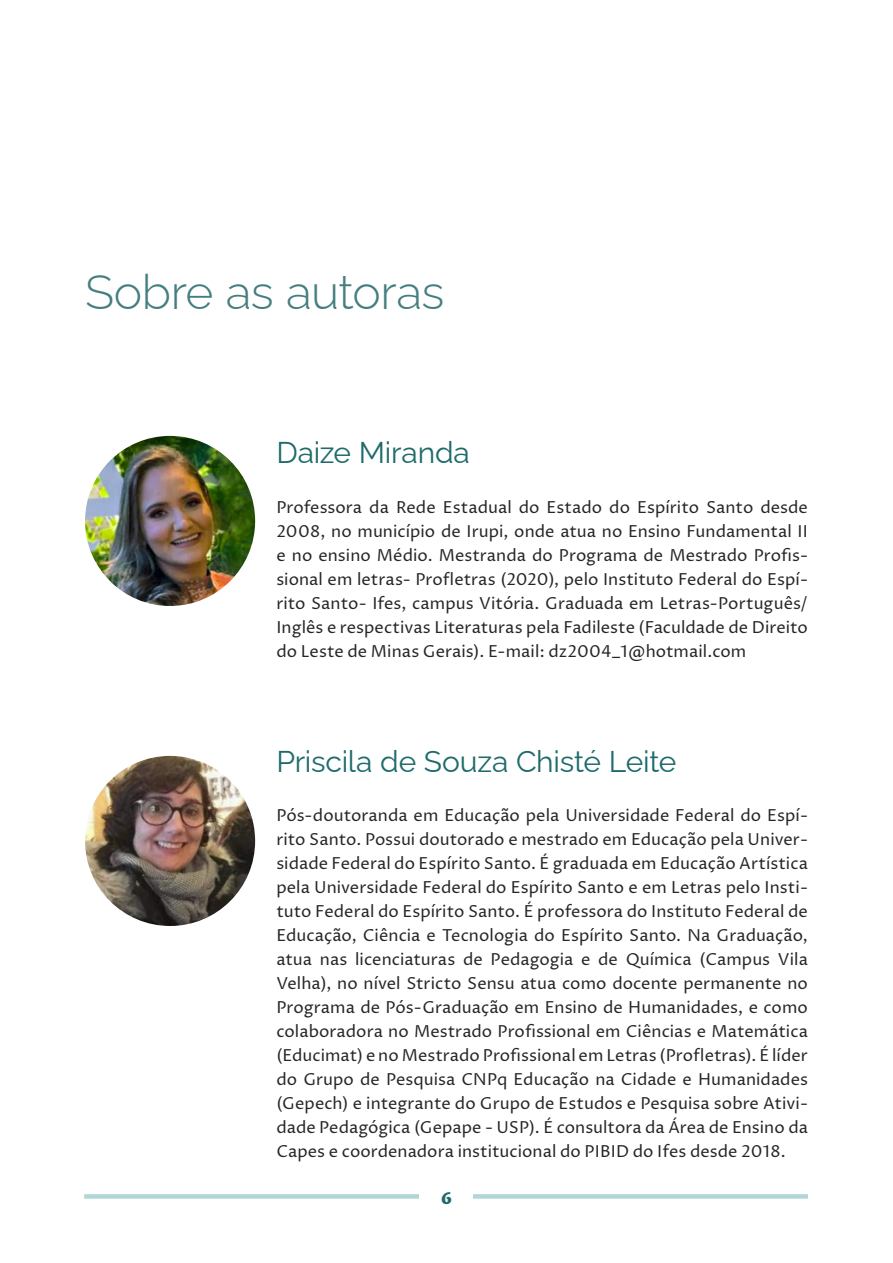
<style>
.page{position:relative;width:893px;height:1263px;background:#fff}
.page>*{position:absolute;margin:0;border:0;box-sizing:border-box;transform-origin:0 0}
.t1{font:300 48px "Raleway";letter-spacing:-.015em;color:#457e7e}
.t2{font:30px "Raleway";letter-spacing:-.01em;color:#1f6b6b}
.t3{font:16.5px/24px "Proza Libre";letter-spacing:.005em;color:#262626;text-align:justify}
.t4{font:800 16.5px "Proza Libre";color:#1f6b6b}
</style>
<div class="page">
<div style="left:84px;top:1194px;width:724px;height:5px;background:#b0d6d6"></div>
<div style="left:420px;top:1188px;width:53px;height:16px;background:#fff"></div>
<img style="left:85px;top:436px;width:170px;height:170px;border-radius:85px">
<img style="left:85px;top:756px;width:170px;height:170px;border-radius:85px">
<h1 class="t1" style="left:85px;top:253px;width:361px">Sobre as autoras</h1>
<h2 class="t2" style="left:276px;top:428px;width:195px">Daize Miranda</h2>
<p class="t3" style="left:276px;top:495px;width:533px">Professora da Rede Estadual do Estado do Espírito Santo desde 2008, no município de Irupi, onde atua no Ensino Fundamental II e no ensino Médio. Mestranda do Programa de Mestrado Profis&shy;sional em letras- Profletras (2020), pelo Instituto Federal do Espí&shy;rito Santo- Ifes, campus Vitória. Graduada em Letras-Português/ Inglês e respectivas Literaturas pela Fadileste (Faculdade de Direito do Leste de Minas Gerais). E-mail: dz2004_1@hotmail.com</p>
<h2 class="t2" style="left:276px;top:737px;width:401px">Priscila de Souza Chisté Leite</h2>
<p class="t3" style="left:276px;top:803px;width:533px">Pós-doutoranda em Educação pela Universidade Federal do Espí&shy;rito Santo. Possui doutorado e mestrado em Educação pela Univer&shy;sidade Federal do Espírito Santo. É graduada em Educação Artística pela Universidade Federal do Espírito Santo e em Letras pelo Insti&shy;tuto Federal do Espírito Santo. É professora do Instituto Federal de Educação, Ciência e Tecnologia do Espírito Santo. Na Graduação, atua nas licenciaturas de Pedagogia e de Química (Campus Vila Velha), no nível Stricto Sensu atua como docente permanente no Programa de Pós-Graduação em Ensino de Humanidades, e como colaboradora no Mestrado Profissional em Ciências e Matemática (Educimat) e no Mestrado Profissional em Letras (Profletras). É líder do Grupo de Pesquisa CNPq Educação na Cidade e Humanidades (Gepech) e integrante do Grupo de Estudos e Pesquisa sobre Ativi&shy;dade Pedagógica (Gepape - USP). É consultora da Área de Ensino da Capes e coordenadora institucional do PIBID do Ifes desde 2018.</p>
<p class="t4" style="left:441px;top:1188px;width:12px">6</p>
</div>
